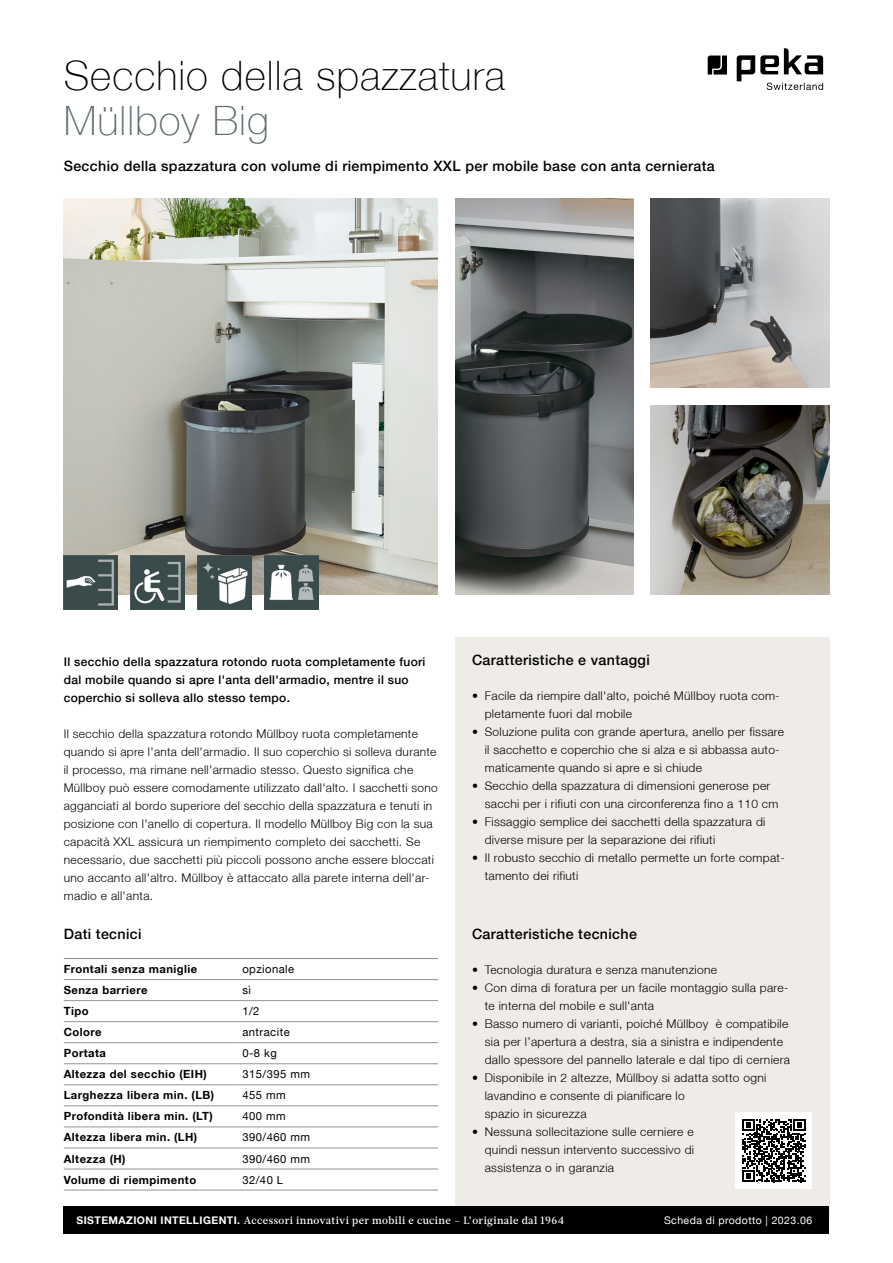
<style>
.page{position:relative;width:893px;height:1263px;background:#fff}
.page>*{position:absolute;margin:0;border:0;box-sizing:border-box;transform-origin:0 0}
.t1{font:100 40.5px "Helvetica Neue LT";letter-spacing:.025em;color:#000}
.t2{font:100 40.5px "Helvetica Neue LT";letter-spacing:.025em;color:#616e6e}
.t3{font:500 14.25px "Helvetica Neue LT";letter-spacing:.025em;color:#000}
.t4{font:300 12px/18px "Helvetica Neue LT";letter-spacing:.025em;color:#000}
.t5{font:500 12px/18px "Helvetica Neue LT";letter-spacing:.025em;color:#000}
.t6{font:700 11.25px "Helvetica Neue LT";letter-spacing:.04em;color:#000}
.t7{font:11.25px "Helvetica Neue LT";letter-spacing:.04em;color:#000}
.t8{font:500 10.5px "Glosa Text";letter-spacing:.04em;color:#fff}
.t9{font:10.5px "Helvetica Neue LT";letter-spacing:.04em;color:#fff}
.s1{font-family:"Helvetica Neue LT";font-weight:700}
</style>
<div class="page">
<div style="left:455px;top:638px;width:374px;height:582px;background:#efece7"></div>
<div style="left:64px;top:1206px;width:765px;height:28px;background:#000"></div>
<svg style="left:708px;top:56px;width:19px;height:19px"></svg>
<svg style="left:737px;top:48px;width:86px;height:42px"></svg>
<hr style="left:64px;top:979px;width:170px;height:1px;background:#959490">
<hr style="left:234px;top:979px;width:204px;height:1px;background:#959490">
<hr style="left:64px;top:1000px;width:170px;height:1px;background:#959490">
<hr style="left:234px;top:1000px;width:204px;height:1px;background:#959490">
<hr style="left:64px;top:1021px;width:170px;height:1px;background:#959490">
<hr style="left:234px;top:1021px;width:204px;height:1px;background:#959490">
<hr style="left:64px;top:1042px;width:170px;height:1px;background:#959490">
<hr style="left:234px;top:1042px;width:204px;height:1px;background:#959490">
<hr style="left:64px;top:1063px;width:170px;height:1px;background:#959490">
<hr style="left:234px;top:1063px;width:204px;height:1px;background:#959490">
<hr style="left:64px;top:1084px;width:170px;height:1px;background:#959490">
<hr style="left:234px;top:1084px;width:204px;height:1px;background:#959490">
<hr style="left:64px;top:1105px;width:170px;height:1px;background:#959490">
<hr style="left:234px;top:1105px;width:204px;height:1px;background:#959490">
<hr style="left:64px;top:1127px;width:170px;height:1px;background:#959490">
<hr style="left:234px;top:1127px;width:204px;height:1px;background:#959490">
<hr style="left:64px;top:1148px;width:170px;height:1px;background:#959490">
<hr style="left:234px;top:1148px;width:204px;height:1px;background:#959490">
<hr style="left:64px;top:1169px;width:170px;height:1px;background:#959490">
<hr style="left:234px;top:1169px;width:204px;height:1px;background:#959490">
<hr style="left:64px;top:1190px;width:170px;height:1px;background:#959490">
<hr style="left:234px;top:1190px;width:204px;height:1px;background:#959490">
<hr style="left:64px;top:958px;width:170px;height:1px;background:#959490">
<hr style="left:234px;top:958px;width:204px;height:1px;background:#959490">
<img style="left:64px;top:198px;width:374px;height:396px">
<img style="left:64px;top:556px;width:54px;height:54px">
<img style="left:131px;top:556px;width:54px;height:54px">
<img style="left:197px;top:556px;width:54px;height:54px">
<img style="left:264px;top:556px;width:54px;height:54px">
<div style="left:736px;top:1112px;width:76px;height:77px;background:#fff"></div>
<svg style="left:742px;top:1119px;width:63px;height:63px"></svg>
<img style="left:455px;top:198px;width:179px;height:396px">
<img style="left:651px;top:198px;width:178px;height:189px">
<img style="left:651px;top:405px;width:178px;height:189px">
<h1 class="t1" style="left:64px;top:52px;width:443px">Secchio della spazzatura</h1>
<h1 class="t2" style="left:64px;top:97px;width:207px">Müllboy Big</h1>
<p class="t3" style="left:64px;top:158px;width:653px">Secchio della spazzatura con volume di riempimento XXL per mobile base con anta cernierata</p>
<p class="t5" style="left:64px;top:652px;width:363px">Il secchio della spazzatura rotondo ruota completamente fuori dal mobile quando si apre l'anta dell'armadio, mentre il suo coperchio si solleva allo stesso tempo.</p>
<p class="t4" style="left:64px;top:724px;width:376px">Il secchio della spazzatura rotondo Müllboy ruota completamente quando si apre l'anta dell'armadio. Il suo coperchio si solleva durante il processo, ma rimane nell'armadio stesso. Questo significa che Müllboy può essere comodamente utilizzato dall'alto. I sacchetti sono agganciati al bordo superiore del secchio della spazzatura e tenuti in posizione con l'anello di copertura. Il modello Müllboy Big con la sua capacità XXL assicura un riempimento completo dei sacchetti. Se necessario, due sacchetti più piccoli possono anche essere bloccati uno accanto all'altro. Müllboy è attaccato alla parete interna dell'ar&shy;madio e all'anta.</p>
<p class="t3" style="left:64px;top:926px;width:79px">Dati tecnici</p>
<p class="t6" style="left:64px;top:962px;width:135px">Frontali senza maniglie</p>
<p class="t7" style="left:242px;top:962px;width:53px">opzionale</p>
<p class="t6" style="left:64px;top:983px;width:85px">Senza barriere</p>
<p class="t7" style="left:242px;top:983px;width:10px">sì</p>
<p class="t6" style="left:64px;top:1004px;width:26px">Tipo</p>
<p class="t7" style="left:242px;top:1004px;width:19px">1/2</p>
<p class="t6" style="left:64px;top:1025px;width:39px">Colore</p>
<p class="t7" style="left:242px;top:1025px;width:49px">antracite</p>
<p class="t6" style="left:64px;top:1046px;width:44px">Portata</p>
<p class="t7" style="left:242px;top:1046px;width:36px">0-8 kg</p>
<p class="t6" style="left:64px;top:1067px;width:145px">Altezza del secchio (EIH)</p>
<p class="t7" style="left:242px;top:1067px;width:69px">315/395 mm</p>
<p class="t6" style="left:64px;top:1088px;width:152px">Larghezza libera min. (LB)</p>
<p class="t7" style="left:242px;top:1089px;width:45px">455 mm</p>
<p class="t6" style="left:64px;top:1109px;width:150px">Profondità libera min. (LT)</p>
<p class="t7" style="left:242px;top:1110px;width:45px">400 mm</p>
<p class="t6" style="left:64px;top:1130px;width:135px">Altezza libera min. (LH)</p>
<p class="t7" style="left:242px;top:1131px;width:69px">390/460 mm</p>
<p class="t6" style="left:64px;top:1151px;width:63px">Altezza (H)</p>
<p class="t7" style="left:242px;top:1152px;width:69px">390/460 mm</p>
<p class="t6" style="left:64px;top:1172px;width:134px">Volume di riempimento</p>
<p class="t7" style="left:242px;top:1173px;width:42px">32/40 L</p>
<p class="t3" style="left:472px;top:651px;width:179px">Caratteristiche e vantaggi</p>
<p class="t4" style="left:485px;top:686px;width:296px;text-indent:-13px">• Facile da riempire dall'alto, poiché Müllboy ruota com&shy;pletamente fuori dal mobile</p>
<p class="t4" style="left:485px;top:722px;width:301px;text-indent:-13px">• Soluzione pulita con grande apertura, anello per fissare il sacchetto e coperchio che si alza e si abbassa auto&shy;maticamente quando si apre e si chiude</p>
<p class="t4" style="left:485px;top:776px;width:295px;text-indent:-13px">• Secchio della spazzatura di dimensioni generose per sacchi per i rifiuti con una circonferenza fino a 110 cm</p>
<p class="t4" style="left:485px;top:812px;width:282px;text-indent:-13px">• Fissaggio semplice dei sacchetti della spazzatura di diverse misure per la separazione dei rifiuti</p>
<p class="t4" style="left:485px;top:848px;width:302px;text-indent:-13px">• Il robusto secchio di metallo permette un forte compat&shy;tamento dei rifiuti</p>
<p class="t3" style="left:472px;top:925px;width:167px">Caratteristiche tecniche</p>
<p class="t4" style="left:472px;top:960px;width:246px">• Tecnologia duratura e senza manutenzione</p>
<p class="t4" style="left:485px;top:978px;width:305px;text-indent:-13px">• Con dima di foratura per un facile montaggio sulla pare&shy;te interna del mobile e sull'anta</p>
<p class="t4" style="left:485px;top:1014px;width:307px;text-indent:-13px">• Basso numero di varianti, poiché Müllboy è compatibile sia per l’apertura a destra, sia a sinistra e indipendente dallo spessore del pannello laterale e dal tipo di cerniera</p>
<p class="t4" style="left:485px;top:1068px;width:283px;text-indent:-13px">• Disponibile in 2 altezze, Müllboy si adatta sotto ogni lavandino e consente di pianificare lo<br>spazio in sicurezza</p>
<p class="t4" style="left:485px;top:1122px;width:211px;text-align:justify;text-indent:-13px">• Nessuna sollecitazione sulle cerniere e quindi nessun intervento successivo di assistenza o in garanzia</p>
<p class="t8" style="left:77px;top:1213px;width:489px"><span class="s1">SISTEMAZIONI INTELLIGENTI.</span> Accessori innovativi per mobili e cucine – L’originale dal 1964</p>
<p class="t9" style="left:664px;top:1214px;width:150px">Scheda di prodotto | 2023.06</p>
</div>
